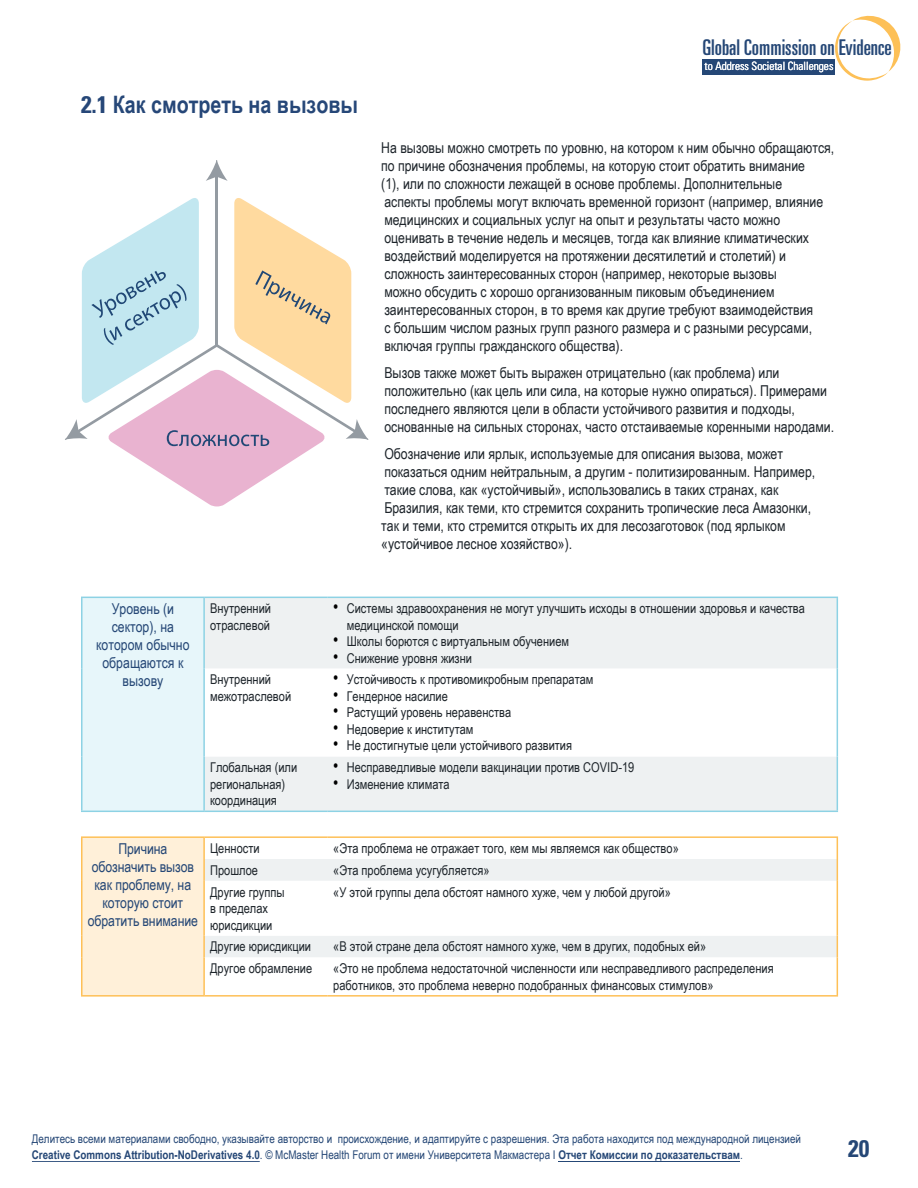
<style>
.page{position:relative;width:918px;height:1188px;background:#fff}
.page>*{position:absolute;margin:0;border:0;box-sizing:border-box;transform-origin:0 0}
.t1{font:700 24px "Arial Narrow";color:#264778}
.t2{font:700 condensed 24px "Univers";color:#254776}
.t3{font:ultra-condensed 21.75px "Univers LT Std";color:#254776}
.t4{font:15px/18px "Arial Narrow";color:#1e252b}
.t5{font:15px/18px "Arial Narrow";letter-spacing:-.005em;color:#254776;text-align:center}
.t6{font:13.5px/16.5px "Arial Narrow";color:#1e252b}
.t7{font:12px/16.5px "Arial Narrow";color:#254776}
.t8{font:300 condensed 11.4px "Univers LT Std";color:#fff}
.s1{font-family:"Univers";font-stretch:condensed}
.s2{font-size:18px;color:#000}
.s3{font-weight:700}
</style>
<div class="page">
<div style="left:82px;top:597px;width:122px;height:214px;background:#e7f6fa"></div>
<div style="left:205px;top:598px;width:632px;height:71px;background:#eef1f2"></div>
<svg style="left:205px;top:669px;width:632px;height:326px"></svg>
<div style="left:82px;top:837px;width:122px;height:159px;background:#fff0d9"></div>
<hr style="left:326px;top:812px;width:2px;height:24px;background:#fff">
<hr style="left:81px;top:598px;width:1px;height:71px;background:#8dd2e4">
<hr style="left:81px;top:669px;width:1px;height:87px;background:#8dd2e4">
<hr style="left:81px;top:756px;width:1px;height:55px;background:#8dd2e4">
<hr style="left:81px;top:597px;width:123px;height:1px;background:#8dd2e4">
<hr style="left:203px;top:598px;width:2px;height:71px;background:#8dd2e4">
<hr style="left:204px;top:597px;width:123px;height:1px;background:#8dd2e4">
<hr style="left:327px;top:597px;width:511px;height:1px;background:#8dd2e4">
<hr style="left:837px;top:598px;width:1px;height:71px;background:#8dd2e4">
<hr style="left:203px;top:669px;width:2px;height:87px;background:#8dd2e4">
<hr style="left:837px;top:669px;width:1px;height:87px;background:#8dd2e4">
<hr style="left:203px;top:756px;width:2px;height:55px;background:#8dd2e4">
<hr style="left:837px;top:756px;width:1px;height:55px;background:#8dd2e4">
<hr style="left:81px;top:811px;width:123px;height:1px;background:#8dd2e4">
<hr style="left:204px;top:811px;width:123px;height:1px;background:#8dd2e4">
<hr style="left:327px;top:811px;width:511px;height:1px;background:#8dd2e4">
<hr style="left:203px;top:838px;width:2px;height:21px;background:#fec057">
<hr style="left:203px;top:859px;width:2px;height:22px;background:#fec057">
<hr style="left:203px;top:881px;width:2px;height:55px;background:#fec057">
<hr style="left:203px;top:936px;width:2px;height:21px;background:#fec057">
<hr style="left:203px;top:957px;width:2px;height:38px;background:#fec057">
<hr style="left:81px;top:836px;width:123px;height:2px;background:#fec057">
<svg style="left:81px;top:836px;width:1px;height:45px"></svg>
<hr style="left:81px;top:881px;width:1px;height:55px;background:#fec057">
<svg style="left:81px;top:936px;width:1px;height:21px"></svg>
<hr style="left:81px;top:957px;width:1px;height:38px;background:#fec057">
<hr style="left:81px;top:995px;width:123px;height:2px;background:#fec057">
<hr style="left:204px;top:836px;width:123px;height:2px;background:#fec057">
<hr style="left:327px;top:836px;width:511px;height:2px;background:#fec057">
<svg style="left:837px;top:836px;width:1px;height:45px"></svg>
<hr style="left:837px;top:881px;width:1px;height:55px;background:#fec057">
<svg style="left:837px;top:936px;width:1px;height:21px"></svg>
<hr style="left:837px;top:957px;width:1px;height:38px;background:#fec057">
<hr style="left:204px;top:995px;width:123px;height:2px;background:#fec057">
<hr style="left:327px;top:995px;width:511px;height:2px;background:#fec057">
<hr style="left:215px;top:175px;width:3px;height:169px;background:#949ba2">
<svg style="left:206px;top:160px;width:22px;height:21px"></svg>
<svg style="left:65px;top:198px;width:303px;height:308px"></svg>
<svg style="left:835px;top:15px;width:66px;height:66px"></svg>
<div style="left:702px;top:59px;width:133px;height:15px;background:#254776"></div>
<hr style="left:558px;top:1161px;width:182px;height:1px;background:#254776">
<hr style="left:32px;top:1161px;width:228px;height:1px;background:#254776">
<h1 class="t1" style="left:81px;top:86px;width:279px"><span class="s1">2.1</span> Как смотреть на вызовы</h1>
<h2 class="t3" style="left:702px;top:35px;width:191px">Global Commission on Evidence</h2>
<p class="t8" style="left:705px;top:59px;width:130px">to Address Societal Challenges</p>
<p class="t4" style="left:381px;top:138px;width:455px">На вызовы можно смотреть по уровню, на котором к ним обычно обращаются, по причине обозначения проблемы, на которую стоит обратить внимание<br>(1), или по сложности лежащей в основе проблемы. Дополнительные<br>аспекты проблемы могут включать временной горизонт (например, влияние медицинских и социальных услуг на опыт и результаты часто можно оценивать в течение недель и месяцев, тогда как влияние климатических воздействий моделируется на протяжении десятилетий и столетий) и сложность заинтересованных сторон (например, некоторые вызовы<br>можно обсудить с хорошо организованным пиковым объединением заинтересованных сторон, в то время как другие требуют взаимодействия<br>с большим числом разных групп разного размера и с разными ресурсами, включая группы гражданского общества).</p>
<p class="t4" style="left:384px;top:363px;width:451px">Вызов также может быть выражен отрицательно (как проблема) или положительно (как цель или сила, на которые нужно опираться). Примерами последнего являются цели в области устойчивого развития и подходы, основанные на сильных сторонах, часто отстаиваемые коренными народами.</p>
<p class="t4" style="left:381px;top:444px;width:436px">Обозначение или ярлык, используемые для описания вызова, может показаться одним нейтральным, а другим - политизированным. Например, такие слова, как «устойчивый», использовались в таких странах, как Бразилия, как теми, кто стремится сохранить тропические леса Амазонки, так и теми, кто стремится открыть их для лесозаготовок (под ярлыком «устойчивое лесное хозяйство»).</p>
<p class="t5" style="left:96px;top:599px;width:95px">Уровень (и сектор), на котором обычно обращаются к вызову</p>
<p class="t6" style="left:210px;top:600px;width:62px">Внутренний отраслевой</p>
<p class="t6" style="left:347px;top:600px;width:460px;text-indent:-14px"><span class="s2">•</span> Системы здравоохранения не могут улучшить исходы в отношении здоровья и качества медицинской помощи</p>
<p class="t6" style="left:333px;top:633px;width:237px"><span class="s2">•</span> Школы борются с виртуальным обучением</p>
<p class="t6" style="left:333px;top:649px;width:140px"><span class="s2">•</span> Снижение уровня жизни</p>
<p class="t6" style="left:210px;top:671px;width:83px">Внутренний межотраслевой</p>
<p class="t6" style="left:333px;top:671px;width:262px"><span class="s2">•</span> Устойчивость к противомикробным препаратам</p>
<p class="t6" style="left:333px;top:687px;width:116px"><span class="s2">•</span> Гендерное насилие</p>
<p class="t6" style="left:333px;top:704px;width:179px"><span class="s2">•</span> Растущий уровень неравенства</p>
<p class="t6" style="left:333px;top:720px;width:142px"><span class="s2">•</span> Недоверие к институтам</p>
<p class="t6" style="left:333px;top:737px;width:240px"><span class="s2">•</span> Не достигнутые цели устойчивого развития</p>
<p class="t6" style="left:210px;top:759px;width:89px">Глобальная (или региональная) координация</p>
<p class="t6" style="left:333px;top:759px;width:303px"><span class="s2">•</span> Несправедливые модели вакцинации против COVID-19</p>
<p class="t6" style="left:333px;top:775px;width:118px"><span class="s2">•</span> Изменение климата</p>
<p class="t5" style="left:88px;top:839px;width:112px">Причина обозначить вызов как проблему, на которую стоит обратить внимание</p>
<p class="t6" style="left:210px;top:840px;width:51px">Ценности</p>
<p class="t6" style="left:333px;top:840px;width:347px">«Эта проблема не отражает того, кем мы являемся как общество»</p>
<p class="t6" style="left:210px;top:861px;width:49px">Прошлое</p>
<p class="t6" style="left:333px;top:861px;width:158px">«Эта проблема усугубляется»</p>
<p class="t6" style="left:210px;top:883px;width:76px">Другие группы в пределах юрисдикции</p>
<p class="t6" style="left:333px;top:883px;width:339px">«У этой группы дела обстоят намного хуже, чем у любой другой»</p>
<p class="t6" style="left:210px;top:938px;width:102px">Другие юрисдикции</p>
<p class="t6" style="left:333px;top:938px;width:375px">«В этой стране дела обстоят намного хуже, чем в других, подобных ей»</p>
<p class="t6" style="left:210px;top:960px;width:104px">Другое обрамление</p>
<p class="t6" style="left:333px;top:960px;width:442px">«Это не проблема недостаточной численности или несправедливого распределения работников, это проблема неверно подобранных финансовых стимулов»</p>
<p class="t7" style="left:32px;top:1130px;width:771px">Делитесь всеми материалами свободно, указывайте авторство и происхождение, и адаптируйте с разрешения. Эта работа находится под международной лицензией<br><span class="s3">Creative Commons Attribution-NoDerivatives 4.0</span>. © McMaster Health Forum от имени Университета Макмастера I <span class="s3">Отчет Комиссии по доказательствам</span>.</p>
<h1 class="t2" style="left:848px;top:1134px;width:23px">20</h1>
</div>
